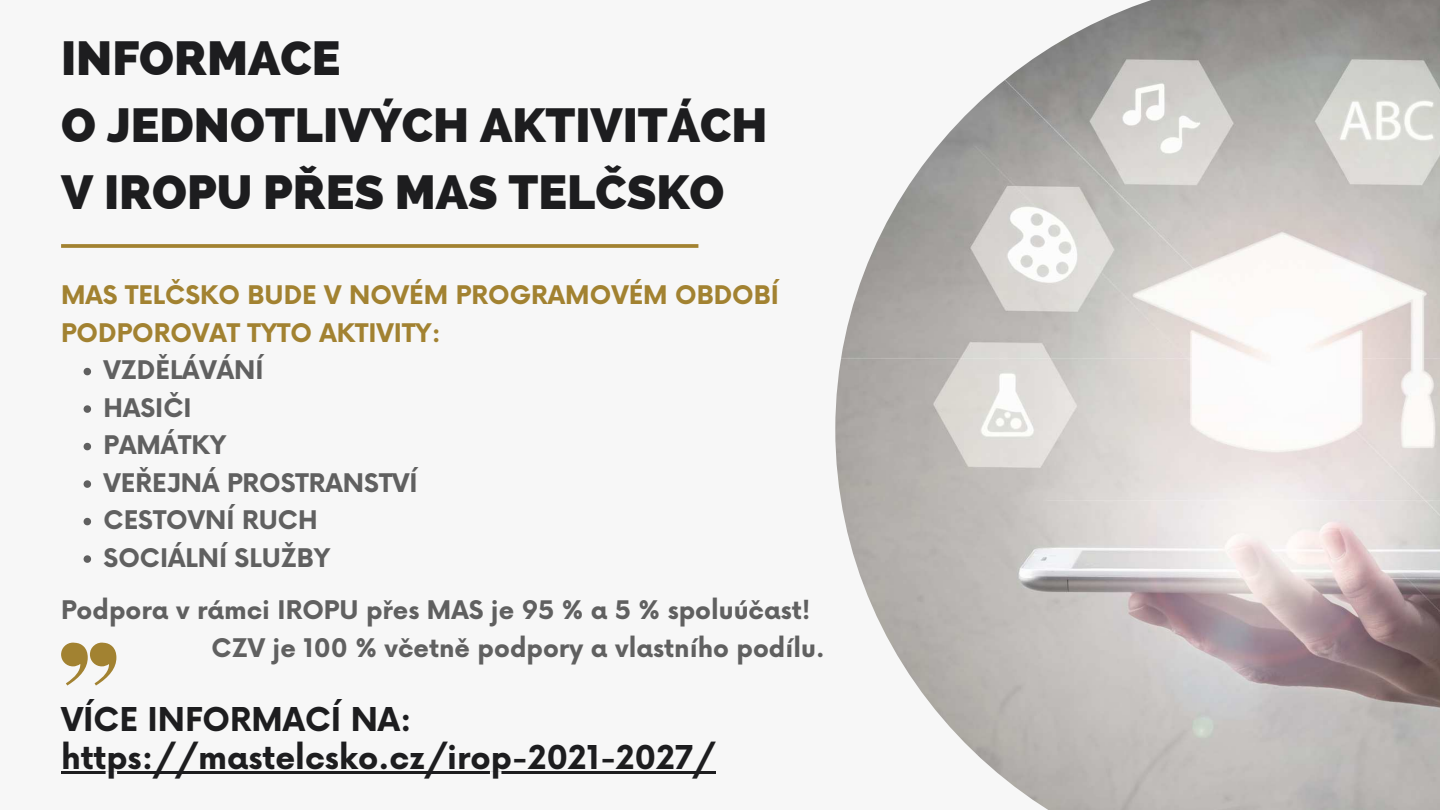
<style>
.page{position:relative;width:1440px;height:810px;background:#f7f7f7}
.page>*{position:absolute;margin:0;border:0;box-sizing:border-box;transform-origin:0 0}
.t1{font:800 48px/66.8px "Raleway";color:#1d1d1f}
.t2{font:700 32px/38.3px "Now";color:#1d1d1f}
.t3{font:700 25px/37.5px "Now";color:#606060}
.t4{font:700 25px/37.5px "Now";color:#a28231}
</style>
<div class="page">
<svg style="left:61px;top:244px;width:637px;height:4px;background:#a7893c"></svg>
<img style="left:835px;top:0;width:605px;height:810px">
<svg style="left:61px;top:643px;width:55px;height:43px"></svg>
<hr style="left:61px;top:771px;width:654px;height:3px;background:#1d1d1f">
<svg style="left:84px;top:368px;width:7px;height:7px"></svg>
<svg style="left:84px;top:405px;width:7px;height:8px"></svg>
<svg style="left:84px;top:443px;width:7px;height:7px"></svg>
<svg style="left:84px;top:480px;width:7px;height:8px"></svg>
<svg style="left:84px;top:518px;width:7px;height:7px"></svg>
<svg style="left:84px;top:555px;width:7px;height:8px"></svg>
<h1 class="t1" style="left:61px;top:25px;width:708px">INFORMACE<br>O JEDNOTLIVÝCH AKTIVITÁCH<br>V IROPU PŘES MAS TELČSKO</h1>
<p class="t4" style="left:61px;top:276px;width:719px">MAS TELČSKO BUDE V NOVÉM PROGRAMOVÉM OBDOBÍ<br>PODPOROVAT TYTO AKTIVITY:</p>
<p class="t3" style="left:104px;top:351px;width:316px">VZDĚLÁVÁNÍ<br>HASIČI<br>PAMÁTKY<br>VEŘEJNÁ PROSTRANSTVÍ<br>CESTOVNÍ RUCH<br>SOCIÁLNÍ SLUŽBY</p>
<p class="t3" style="left:212px;top:591px;width:614px;text-indent:-151px">Podpora v rámci IROPU přes MAS je 95 % a 5 % spoluúčast!<br>CZV je 100 % včetně podpory a vlastního podílu.</p>
<p class="t2" style="left:61px;top:699px;width:656px">VÍCE INFORMACÍ NA: https://mastelcsko.cz/irop-2021-2027/</p>
</div>
